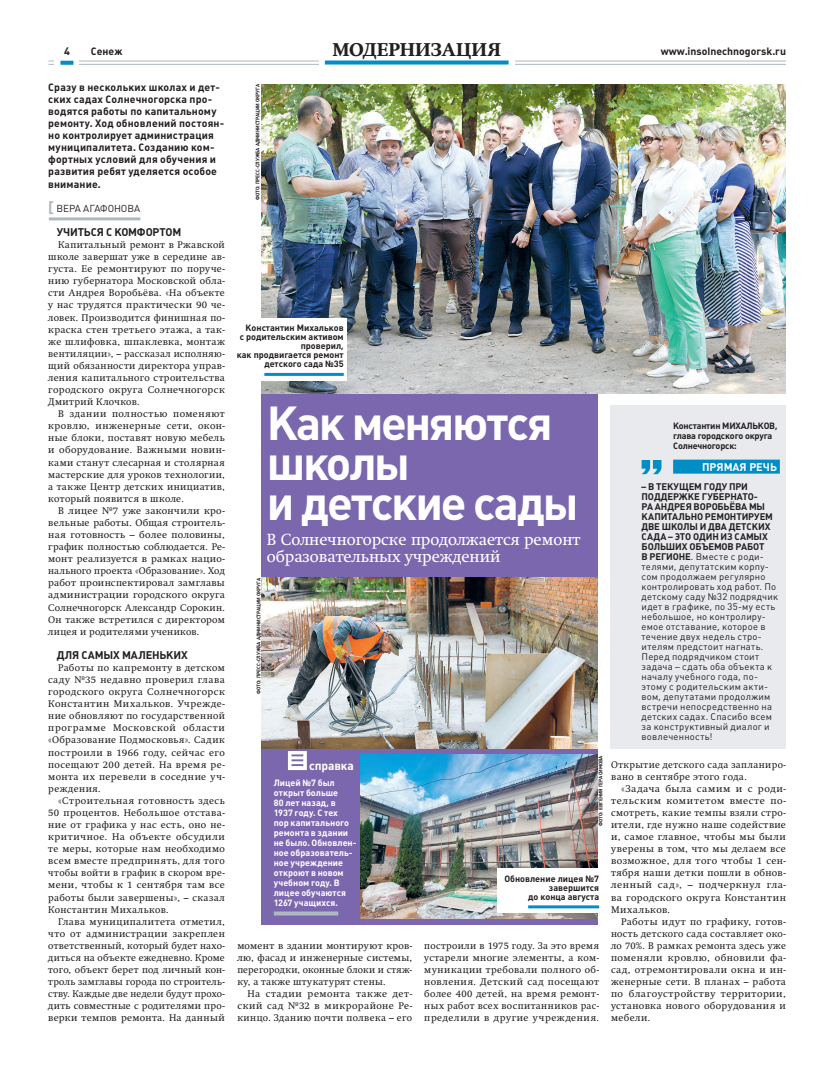
<style>
.page{position:relative;width:820px;height:1078px;background:#fff}
.page>*{position:absolute;margin:0;border:0;box-sizing:border-box;transform-origin:0 0}
.t1{font:700 47px/40px "Plumb C";letter-spacing:-.045em;color:#fff}
.t2{font:18px "Swift Extra Bold C";color:#231f20}
.t3{font:16px/17px "Swift C";color:#fff}
.t4{font:700 12px "Plumb C";letter-spacing:-.015em;color:#fff}
.t5{font:700 11px "Plumb C";letter-spacing:-.015em;color:#231f20}
.t6{font:700 11px "Plumb C";color:#fff}
.t7{font:700 10.7px "Plumb";color:#231f20}
.t8{font:700 10.5px/12.1px "Plumb C";letter-spacing:.015em;color:#231f20}
.t9{font:10px "Plumb C";letter-spacing:-.01em;color:#231f20}
.t10{font:9.6px/12.1px "Swift C";letter-spacing:.04em;color:#231f20;text-align:justify}
.t11{font:9.6px/12.1px "Swift C";letter-spacing:.04em;color:#231f20;text-align:justify;scale:1.04 1}
.t12{font:9.5px/10px "Plumb C";letter-spacing:.025em;color:#231f20}
.t13{font:700 9.5px "Plumb C";letter-spacing:-.015em;color:#231f20}
.t14{font:700 9px/10px "Plumb C";color:#fff}
.t15{font:700 9px/9px "Plumb C";color:#231f20;text-align:right}
.t16{font:700 9px/10px "Plumb C";letter-spacing:-.02em;color:#231f20}
.t17{font:700 5.1px "Plumb C";letter-spacing:-.025em;color:#231f20}
.s1{font-weight:700;font-size:15px;color:#adb8c0}
</style>
<div class="page">
<hr style="left:48px;top:61px;width:737px;height:1px;background:#adb8c0">
<hr style="left:48px;top:64px;width:737px;height:1px;background:#adb8c0">
<div style="left:55px;top:46px;width:24px;height:24px;background:#fff"></div>
<svg style="left:60px;top:61px;width:13px;height:4px"></svg>
<div style="left:261px;top:381px;width:336px;height:543px;background:#7b67ae"></div>
<svg style="left:288px;top:751px;width:19px;height:18px"></svg>
<svg style="left:274px;top:911px;width:64px;height:4px"></svg>
<div style="left:319px;top:43px;width:195px;height:24px;background:#fff"></div>
<svg style="left:325px;top:60px;width:183px;height:4px"></svg>
<img style="left:261px;top:84px;width:524px;height:309px">
<hr style="left:49px;top:217px;width:91px;height:3px;background:#adb8c0">
<div style="left:610px;top:405px;width:175px;height:343px;background:#e9eaed"></div>
<div style="left:672px;top:459px;width:107px;height:14px;background:#008ec4"></div>
<svg style="left:641px;top:460px;width:20px;height:14px"></svg>
<img style="left:360px;top:754px;width:237px;height:163px">
<img style="left:261px;top:577px;width:336px;height:171px">
<div style="left:497px;top:868px;width:104px;height:44px;background:#fff"></div>
<hr style="left:528px;top:905px;width:71px;height:3px;background:#008ec4">
<div style="left:236px;top:318px;width:110px;height:63px;background:#fff"></div>
<hr style="left:264px;top:373px;width:79px;height:3px;background:#008ec4">
<h2 class="t2" style="left:332px;top:39px;width:170px">Модернизация</h2>
<p class="t7" style="left:64px;top:45px;width:7px">4</p>
<p class="t8" style="left:91px;top:45px;width:33px">Сенеж</p>
<p class="t8" style="left:660px;top:45px;width:127px">www.insolnechnogorsk.ru</p>
<p class="t8" style="left:48px;top:81px;width:177px">Сразу в нескольких школах и дет&shy;ских садах Солнечногорска про&shy;водятся работы по капитальному ремонту. Ход обновлений постоян&shy;но контролирует администрация муниципалитета. Созданию ком&shy;фортных условий для обучения и развития ребят уделяется особое внимание.</p>
<p class="t9" style="left:48px;top:202px;width:93px"><span class="s1">[</span> ВЕРА АГАФОНОВА</p>
<p class="t5" style="left:57px;top:226px;width:126px">УЧИТЬСЯ С КОМФОРТОМ</p>
<p class="t10" style="left:48px;top:238px;width:178px;text-indent:10px">Капитальный ремонт в Ржавской школе завершат уже в середине ав&shy;густа. Ее ремонтируют по поруче&shy;нию губернатора Московской обла&shy;сти Андрея Воробьёва. «На объекте у нас трудятся практически 90 че&shy;ловек. Производится финишная по&shy;краска стен третьего этажа, а так&shy;же шлифовка, шпаклевка, монтаж вентиляции», – рассказал исполняю&shy;щий обязанности директора управ&shy;ления капитального строительства городского округа Солнечногорск Дмитрий Клочков.</p>
<p class="t10" style="left:48px;top:408px;width:178px;text-indent:10px">В здании полностью поменяют кровлю, инженерные сети, окон&shy;ные блоки, поставят новую мебель и оборудование. Важными новин&shy;ками станут слесарная и столярная мастерские для уроков технологии, а также Центр детских инициатив, который появится в школе.</p>
<p class="t10" style="left:48px;top:504px;width:178px;text-indent:10px">В лицее №7 уже закончили кро&shy;вельные работы. Общая строитель&shy;ная готовность – более половины, график полностью соблюдается. Ре&shy;монт реализуется в рамках нацио&shy;нального проекта «Образование». Ход работ проинспектировал замглавы администрации городского округа Солнечногорск Александр Сорокин.<br>Он также встретился с директором лицея и родителями учеников.</p>
<p class="t5" style="left:57px;top:648px;width:132px">ДЛЯ САМЫХ МАЛЕНЬКИХ</p>
<p class="t10" style="left:48px;top:661px;width:178px;text-indent:10px">Работы по капремонту в детском саду №35 недавно проверил глава городского округа Солнечногорск Константин Михальков. Учрежде&shy;ние обновляют по государственной программе Московской области «Образование Подмосковья». Садик построили в 1966 году, сейчас его посещают 200 детей. На время ре&shy;монта их перевели в соседние уч&shy;реждения.</p>
<p class="t10" style="left:48px;top:794px;width:178px;text-indent:10px">«Строительная готовность здесь 50 процентов. Небольшое отстава&shy;ние от графика у нас есть, оно не&shy;критичное. На объекте обсудили те меры, которые нам необходимо всем вместе предпринять, для того чтобы войти в график в скором вре&shy;мени, чтобы к 1 сентября там все работы были завершены», – сказал Константин Михальков.</p>
<p class="t10" style="left:48px;top:915px;width:178px;text-indent:10px">Глава муниципалитета отметил, что от администрации закреплен ответственный, который будет нахо&shy;диться на объекте ежедневно. Кроме того, объект берет под личный кон&shy;троль замглавы города по строитель&shy;ству. Каждые две недели будут прохо&shy;дить совместные с родителями про&shy;верки темпов ремонта. На данный</p>
<p class="t17" style="left:255px;top:200px;width:117px;rotate:-90deg">Фото: пресс-служба администрации округа</p>
<p class="t15" style="left:237px;top:323px;width:108px">Константин Михальков<br>с родительским активом проверил,<br>как продвигается ремонт детского сада №35</p>
<h1 class="t1" style="left:267px;top:402px;width:313px">Как меняются школы<br>и детские сады</h1>
<h3 class="t3" style="left:267px;top:531px;width:315px">В Солнечногорске продолжается ремонт образовательных учреждений</h3>
<p class="t17" style="left:255px;top:693px;width:117px;rotate:-90deg">Фото: пресс-служба администрации округа</p>
<p class="t4" style="left:309px;top:758px;width:46px">справка</p>
<p class="t14" style="left:274px;top:777px;width:84px">Лицей №7 был открыт больше<br>80 лет назад, в<br>1937 году. С тех<br>пор капитального ремонта в здании не было. Обновлен&shy;ное образователь&shy;ное учреждение откроют в новом учебном году. В лицее обучаются<br>1267 учащихся.</p>
<p class="t17" style="left:597px;top:825px;width:71px;rotate:-90deg">Фото: Евгения Герасимова</p>
<p class="t15" style="left:504px;top:873px;width:96px">Обновление лицея №7 завершится<br>до конца августа</p>
<p class="t10" style="left:237px;top:939px;width:176px">момент в здании монтируют кров&shy;лю, фасад и инженерные системы, перегородки, оконные блоки и стяж&shy;ку, а также штукатурят стены.</p>
<p class="t10" style="left:237px;top:987px;width:176px;text-indent:10px">На стадии ремонта также дет&shy;ский сад №32 в микрорайоне Ре&shy;кинцо. Зданию почти полвека – его</p>
<p class="t10" style="left:424px;top:939px;width:176px">построили в 1975 году. За это время устарели многие элементы, а ком&shy;муникации требовали полного об&shy;новления. Детский сад посещают более 400 детей, на время ремонт&shy;ных работ всех воспитанников рас&shy;пределили в другие учреждения.</p>
<p class="t16" style="left:672px;top:421px;width:92px">Константин Михал ьков</p>
<p class="t15" style="left:774px;top:421px;width:4px">,</p>
<p class="t16" style="left:672px;top:431px;width:101px">глава городского округа<br>Солнечногорск:</p>
<p class="t6" style="left:661px;top:460px;width:20px">пр</p>
<p class="t6" style="left:716px;top:460px;width:41px">ямая реч</p>
<p class="t6" style="left:769px;top:460px;width:8px">ь</p>
<p class="t13" style="left:641px;top:480px;width:22px">– В теку</p>
<p class="t13" style="left:679px;top:480px;width:32px">щем году</p>
<p class="t13" style="left:728px;top:480px;width:7px">при</p>
<p class="t13" style="left:641px;top:490px;width:8px">поддержке</p>
<p class="t13" style="left:701px;top:490px;width:7px">губернато</p>
<p class="t13" style="left:753px;top:490px;width:6px">-</p>
<p class="t13" style="left:641px;top:500px;width:27px">ра Андре</p>
<p class="t13" style="left:685px;top:500px;width:21px">я Вороб</p>
<p class="t13" style="left:723px;top:500px;width:43px">ьёва мы</p>
<p class="t13" style="left:641px;top:510px;width:7px">капитал</p>
<p class="t13" style="left:684px;top:510px;width:28px">ьно ремонтируем</p>
<p class="t13" style="left:641px;top:520px;width:7px">две</p>
<p class="t13" style="left:661px;top:520px;width:16px">школ</p>
<p class="t13" style="left:689px;top:520px;width:26px">ы и два</p>
<p class="t13" style="left:728px;top:520px;width:7px">детски</p>
<p class="t13" style="left:764px;top:520px;width:7px">х</p>
<p class="t13" style="left:641px;top:530px;width:8px">сада</p>
<p class="t13" style="left:668px;top:530px;width:32px">– это один</p>
<p class="t13" style="left:720px;top:530px;width:21px">из сам</p>
<p class="t13" style="left:753px;top:530px;width:16px">ых</p>
<p class="t13" style="left:641px;top:540px;width:7px">бол</p>
<p class="t13" style="left:659px;top:540px;width:56px">ьших объемов</p>
<p class="t13" style="left:735px;top:540px;width:7px">работ</p>
<p class="t13" style="left:641px;top:550px;width:15px">в регионе</p>
<p class="t12" style="left:641px;top:551px;width:138px;text-indent:49px">. Вместе с роди&shy;телями, депутатским корпу&shy;сом продолжаем регулярно контролировать ход работ. По детскому саду №32 подрядчик идет в графике, по 35-му есть небольшое, но контролиру&shy;емое отставание, которое в течение двух недель стро&shy;ителям предстоит нагнать.<br>Перед подрядчиком стоит задача – сдать оба объекта к началу учебного года, по&shy;этому с родительским акти&shy;вом, депутатами продолжим встречи непосредственно на детских садах. Спасибо всем за конструктивный диалог и вовлеченность!</p>
<p class="t10" style="left:611px;top:758px;width:176px">Открытие детского сада запланиро&shy;вано в сентябре этого года.</p>
<p class="t11" style="left:611px;top:782px;width:169px;text-indent:10px">«Задача была самим и с роди&shy;тельским комитетом вместе по&shy;смотреть, какие темпы взяли стро&shy;ители, где нужно наше содействие и, самое главное, чтобы мы были уверены в том, что мы делаем все возможное, для того чтобы 1 сен&shy;тября наши детки пошли в обнов&shy;ленный сад», – подчеркнул гла&shy;ва городского округа Константин Михальков.</p>
<p class="t10" style="left:611px;top:915px;width:176px;text-indent:10px">Работы идут по графику, готов&shy;ность детского сада составляет око&shy;ло 70%. В рамках ремонта здесь уже поменяли кровлю, обновили фа&shy;сад, отремонтировали окна и ин&shy;женерные сети. В планах – работа по благоустройству территории, установка нового оборудования и мебели.</p>
</div>
